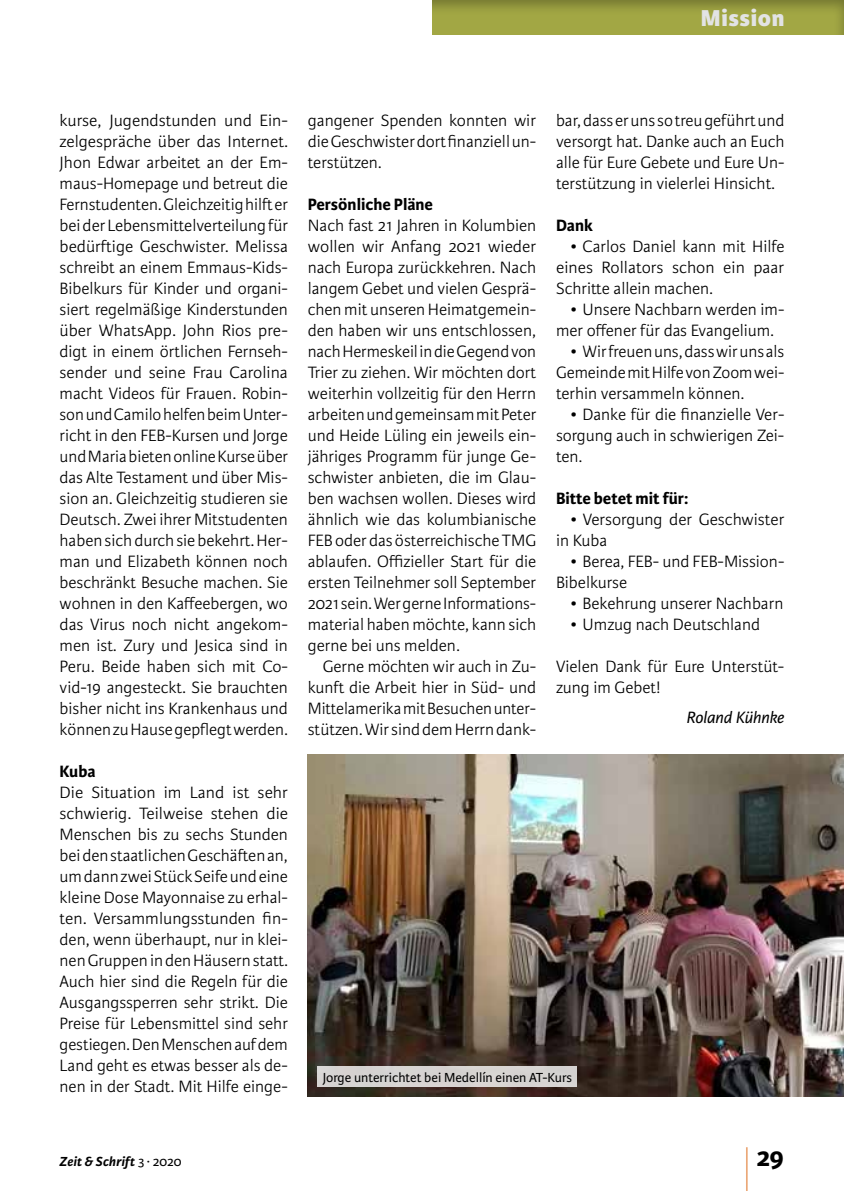
<style>
.page{position:relative;width:844px;height:1191px;background:#fff}
.page>*{position:absolute;margin:0;border:0;box-sizing:border-box;transform-origin:0 0}
.t1{font:300 59.5px "Karmina Sans Basic";color:#df7427;scale:.29 1}
.t2{font:700 28px "Karmina Sans Basic";color:#000}
.t3{font:800 24.5px "Karmina Sans Basic";letter-spacing:.025em;color:#e2e3e4}
.t4{font:300 17.5px/21px "Karmina Sans Basic";color:#000;text-align:justify}
.t5{font:700 17.5px "Karmina Sans Basic";color:#000}
.t6{font:italic 17.5px "Karmina Sans Basic";color:#000}
.t7{font:14px "Karmina Sans Basic";color:#000}
.t8{font:italic 700 14px "Karmina Sans Basic";letter-spacing:.015em;color:#000}
.s1{font-weight:400;font-style:normal}
</style>
<div class="page">
<div style="left:430px;top:0;width:413px;height:35px;background:#000;opacity:.3"></div>
<img style="left:308px;top:754px;width:535px;height:342px">
<div style="left:317px;top:1066px;width:260px;height:20px;background:#d6d4d2"></div>
<h3 class="t3" style="left:700px;top:4px;width:85px">Mission</h3>
<p class="t4" style="left:60px;top:110px;width:230px">kurse, Jugendstunden und Ein&shy;zelgespräche über das Internet.<br>Jhon Edwar arbeitet an der Em&shy;maus-Homepage und betreut die Fernstudenten. Gleichzeitig hilft er bei der Lebensmittelverteilung für bedürftige Geschwister. Melissa schreibt an einem Emmaus-Kids-Bibelkurs für Kinder und organi&shy;siert regelmäßige Kinderstunden über WhatsApp. John Rios pre&shy;digt in einem örtlichen Fernseh&shy;sender und seine Frau Carolina macht Videos für Frauen. Robin&shy;son und Camilo helfen beim Unter&shy;richt in den FEB-Kursen und Jorge und Maria bieten online Kurse über das Alte Testament und über Mis&shy;sion an. Gleichzeitig studieren sie Deutsch. Zwei ihrer Mitstudenten haben sich durch sie bekehrt. Her&shy;man und Elizabeth können noch beschränkt Besuche machen. Sie wohnen in den Kaffeebergen, wo das Virus noch nicht angekom&shy;men ist. Zury und Jesica sind in Peru. Beide haben sich mit Co&shy;vid-19 angesteckt. Sie brauchten bisher nicht ins Krankenhaus und können zu Hause gepflegt werden.</p>
<p class="t5" style="left:60px;top:761px;width:38px">Kuba</p>
<p class="t4" style="left:60px;top:782px;width:230px">Die Situation im Land ist sehr schwierig. Teilweise stehen die Menschen bis zu sechs Stunden bei den staatlichen Geschäften an, um dann zwei Stück Seife und eine kleine Dose Mayonnaise zu erhal&shy;ten. Versammlungsstunden fin&shy;den, wenn überhaupt, nur in klei&shy;nen Gruppen in den Häusern statt.<br>Auch hier sind die Regeln für die Ausgangssperren sehr strikt. Die Preise für Lebensmittel sind sehr gestiegen. Den Menschen auf dem Land geht es etwas besser als de&shy;nen in der Stadt. Mit Hilfe einge-</p>
<p class="t4" style="left:308px;top:110px;width:230px">gangener Spenden konnten wir die Geschwister dort finanziell un&shy;terstützen.</p>
<p class="t5" style="left:308px;top:194px;width:127px">Persönliche Pläne</p>
<p class="t4" style="left:308px;top:215px;width:230px">Nach fast 21 Jahren in Kolumbien wollen wir Anfang 2021 wieder nach Europa zurückkehren. Nach langem Gebet und vielen Gesprä&shy;chen mit unseren Heimatgemein&shy;den haben wir uns entschlossen, nach Hermeskeil in die Gegend von Trier zu ziehen. Wir möchten dort weiterhin vollzeitig für den Herrn arbeiten und gemeinsam mit Peter und Heide Lüling ein jeweils ein&shy;jähriges Programm für junge Ge&shy;schwister anbieten, die im Glau&shy;ben wachsen wollen. Dieses wird ähnlich wie das kolumbianische FEB oder das österreichische TMG ablaufen. Offizieller Start für die ersten Teilnehmer soll September 2021 sein. Wer gerne Informations&shy;material haben möchte, kann sich gerne bei uns melden.</p>
<p class="t4" style="left:308px;top:656px;width:230px;text-indent:15px">Gerne möchten wir auch in Zu&shy;kunft die Arbeit hier in Süd- und Mittelamerika mit Besuchen unter&shy;stützen. Wir sind dem Herrn dank-</p>
<p class="t4" style="left:556px;top:110px;width:230px">bar, dass er uns so treu geführt und versorgt hat. Danke auch an Euch alle für Eure Gebete und Eure Un&shy;terstützung in vielerlei Hinsicht.</p>
<p class="t5" style="left:556px;top:215px;width:38px">Dank</p>
<p class="t4" style="left:556px;top:236px;width:230px;text-indent:15px">• Carlos Daniel kann mit Hilfe eines Rollators schon ein paar Schritte allein machen.</p>
<p class="t4" style="left:556px;top:299px;width:230px;text-indent:15px">• Unsere Nachbarn werden im&shy;mer offener für das Evangelium.</p>
<p class="t4" style="left:556px;top:341px;width:230px;text-indent:15px">• Wir freuen uns, dass wir uns als Gemeinde mit Hilfe von Zoom wei&shy;terhin versammeln können.</p>
<p class="t4" style="left:556px;top:404px;width:230px;text-indent:15px">• Danke für die finanzielle Ver&shy;sorgung auch in schwierigen Zei&shy;ten.</p>
<p class="t5" style="left:556px;top:488px;width:134px">Bitte betet mit für:</p>
<p class="t4" style="left:556px;top:509px;width:230px;text-indent:15px">• Versorgung der Geschwister in Kuba</p>
<p class="t4" style="left:556px;top:551px;width:230px;text-indent:15px">• Berea, FEB- und FEB-Mission-<br>Bibelkurse</p>
<p class="t4" style="left:570px;top:593px;width:214px">• Bekehrung unserer Nachbarn</p>
<p class="t4" style="left:570px;top:614px;width:191px">• Umzug nach Deutschland</p>
<p class="t4" style="left:556px;top:656px;width:230px">Vielen Dank für Eure Unterstüt&shy;zung im Gebet!</p>
<p class="t6" style="left:686px;top:708px;width:99px">Roland Kühnke</p>
<p class="t7" style="left:322px;top:1069px;width:251px">Jorge unterrichtet bei Medellín einen AT-Kurs</p>
<h1 class="t1" style="left:744px;top:1140px;width:17px">|</h1>
<p class="t8" style="left:60px;top:1153px;width:123px">Zeit &amp; Schrift <span class="s1">3 ∙ 2020</span></p>
<h2 class="t2" style="left:756px;top:1141px;width:29px">29</h2>
</div>
